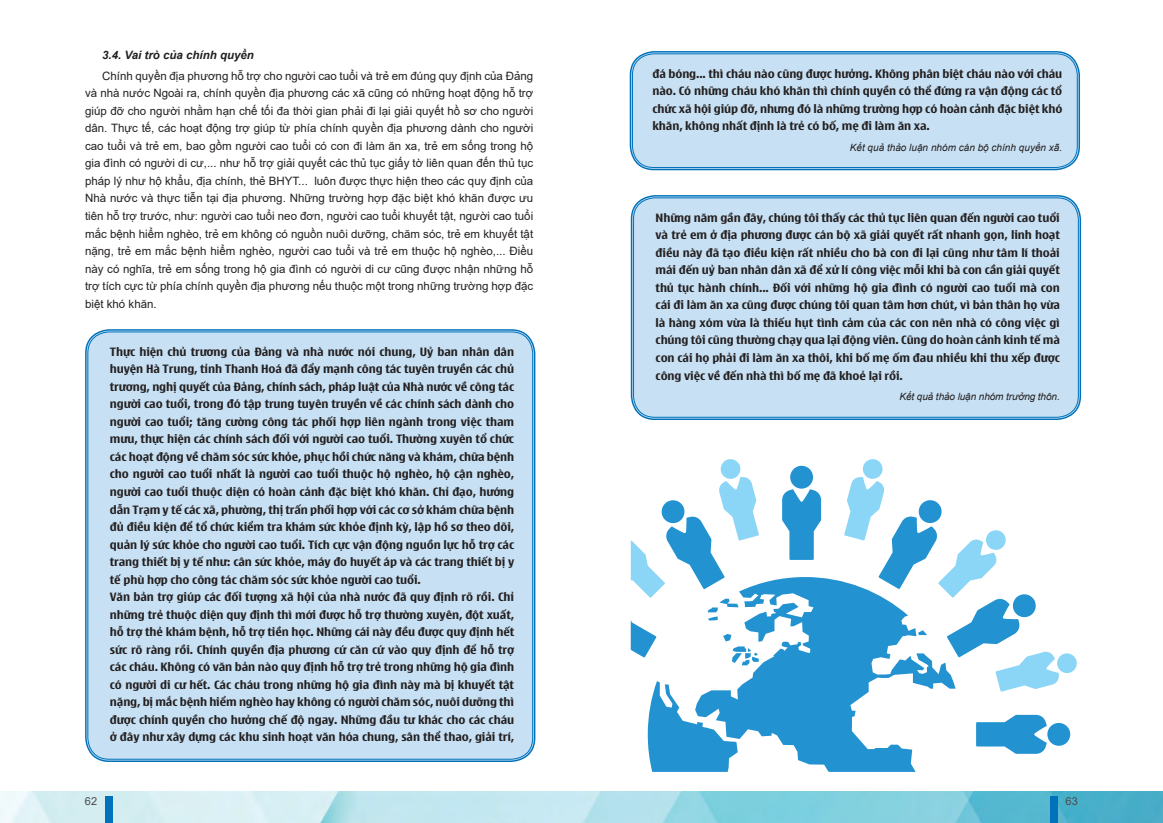
<style>
.page{position:relative;width:1163px;height:823px;background:#fff}
.page>*{position:absolute;margin:0;border:0;box-sizing:border-box;transform-origin:0 0}
.t1{font:700 11.5px/17.5px "UTM Nokia Standard";letter-spacing:-.01em;color:#231f20;text-align:justify}
.t2{font:11.5px/17.5px "Arial";color:#231f20;text-align:justify}
.t3{font:italic 700 11.5px "Arial";color:#231f20}
.t4{font:11px "Arial";color:#4b4c4d}
.t5{font:italic 10px "Arial";color:#231f20}
</style>
<div class="page">
<img style="left:0;top:791px;width:1162px;height:31px">
<div style="left:1049px;top:796px;width:8px;height:26px;background:#0072bc"></div>
<div style="left:105px;top:796px;width:8px;height:26px;background:#0072bc"></div>
<div style="left:87px;top:330px;width:447px;height:430px;background:#c7e0f3;border-radius:23px"></div>
<div style="left:632px;top:196px;width:447px;height:222px;background:#c7e0f3;border-radius:23px"></div>
<div style="left:630px;top:195px;width:450px;height:225px;border:2px solid #0072bc;border-radius:23px"></div>
<div style="left:633px;top:197px;width:445px;height:220px;border:1px solid #0072bc;border-radius:21px"></div>
<div style="left:631px;top:53px;width:447px;height:116px;background:#c7e0f3;border-radius:23px"></div>
<div style="left:629px;top:51px;width:450px;height:119px;border:2px solid #0072bc;border-radius:23px"></div>
<div style="left:632px;top:54px;width:445px;height:114px;border:1px solid #0072bc;border-radius:21px"></div>
<svg style="left:647px;top:577px;width:268px;height:194px;fill:#2292d1"></svg>
<svg style="left:782px;top:465px;width:39px;height:94px"></svg>
<svg style="left:630px;top:619px;width:26px;height:38px"></svg>
<svg style="left:976px;top:714px;width:94px;height:39px"></svg>
<svg style="left:630px;top:459px;width:129px;height:138px"></svg>
<svg style="left:844px;top:459px;width:233px;height:232px"></svg>
<p class="t3" style="left:102px;top:48px;width:153px">3.4. Vai trò của chính quyền</p>
<p class="t2" style="left:85px;top:67px;width:449px;text-indent:17px">Chính quyền địa phương hỗ trợ cho người cao tuổi và trẻ em đúng quy định của Đảng và nhà nước Ngoài ra, chính quyền địa phương các xã cũng có những hoạt động hỗ trợ giúp đỡ cho người nhằm hạn chế tối đa thời gian phải đi lại giải quyết hồ sơ cho người dân. Thực tế, các hoạt động trợ giúp từ phía chính quyền địa phương dành cho người cao tuổi và trẻ em, bao gồm người cao tuổi có con đi làm ăn xa, trẻ em sống trong hộ gia đình có người di cư,... như hỗ trợ giải quyết các thủ tục giấy tờ liên quan đến thủ tục pháp lý như hộ khẩu, địa chính, thẻ BHYT... luôn được thực hiện theo các quy định của Nhà nước và thực tiễn tại địa phương. Những trường hợp đặc biệt khó khăn được ưu tiên hỗ trợ trước, như: người cao tuổi neo đơn, người cao tuổi khuyết tật, người cao tuổi mắc bệnh hiểm nghèo, trẻ em không có nguồn nuôi dưỡng, chăm sóc, trẻ em khuyết tật nặng, trẻ em mắc bệnh hiểm nghèo, người cao tuổi và trẻ em thuộc hộ nghèo,... Điều này có nghĩa, trẻ em sống trong hộ gia đình có người di cư cũng được nhận những hỗ trợ tích cực từ phía chính quyền địa phương nếu thuộc một trong những trường hợp đặc biệt khó khăn.</p>
<p class="t1" style="left:110px;top:342px;width:406px;text-align:left">Thực hiện chủ trương của Đảng và nhà nước nói chung, Uỷ ban nhân dân huyện Hà Trung, tỉnh Thanh Hoá đã đẩy mạnh công tác tuyên truyền các chủ trương, nghị quyết của Đảng, chính sách, pháp luật của Nhà nước về công tác người cao tuổi, trong đó tập trung tuyên truyền về các chính sách dành cho người cao tuổi; tăng cường công tác phối hợp liên ngành trong việc tham mưu, thực hiện các chính sách đối với người cao tuổi. Thường xuyên tổ chức các hoạt động về chăm sóc sức khỏe, phục hồi chức năng và khám, chữa bệnh cho người cao tuổi nhất là người cao tuổi thuộc hộ nghèo, hộ cận nghèo, người cao tuổi thuộc diện có hoàn cảnh đặc biệt khó khăn. Chỉ đạo, hướng dẫn Trạm y tế các xã, phường, thị trấn phối hợp với các cơ sở khám chữa bệnh đủ điều kiện để tổ chức kiểm tra khám sức khỏe định kỳ, lập hồ sơ theo dõi, quản lý sức khỏe cho người cao tuổi. Tích cực vận động nguồn lực hỗ trợ các trang thiết bị y tế như: cân sức khỏe, máy đo huyết áp và các trang thiết bị y tế phù hợp cho công tác chăm sóc sức khỏe người cao tuổi.<br>Văn bản trợ giúp các đối tượng xã hội của nhà nước đã quy định rõ rồi. Chỉ những trẻ thuộc diện quy định thì mới được hỗ trợ thường xuyên, đột xuất, hỗ trợ thẻ khám bệnh, hỗ trợ tiền học. Những cái này đều được quy định hết sức rõ ràng rồi. Chính quyền địa phương cứ căn cứ vào quy định để hỗ trợ các cháu. Không có văn bản nào quy định hỗ trợ trẻ trong những hộ gia đình có người di cư hết. Các cháu trong những hộ gia đình này mà bị khuyết tật nặng, bị mắc bệnh hiểm nghèo hay không có người chăm sóc, nuôi dưỡng thì được chính quyền cho hưởng chế độ ngay. Những đầu tư khác cho các cháu ở đây như xây dựng các khu sinh hoạt văn hóa chung, sân thể thao, giải trí,</p>
<p class="t1" style="left:652px;top:64px;width:411px">đá bóng... thì cháu nào cũng được hưởng. Không phân biệt cháu nào với cháu nào. Có những cháu khó khăn thì chính quyền có thể đứng ra vận động các tổ chức xã hội giúp đỡ, nhưng đó là những trường hợp có hoàn cảnh đặc biệt khó khăn, không nhất định là trẻ có bố, mẹ đi làm ăn xa.</p>
<p class="t5" style="left:849px;top:141px;width:214px">Kết quả thảo luận nhóm cán bộ chính quyền xã.</p>
<p class="t1" style="left:655px;top:208px;width:406px">Những năm gần đây, chúng tôi thấy các thủ tục liên quan đến người cao tuổi và trẻ em ở địa phương được cán bộ xã giải quyết rất nhanh gọn, linh hoạt điều này đã tạo điều kiện rất nhiều cho bà con đi lại cũng như tâm lí thoải mái đến uỷ ban nhân dân xã để xử lí công việc mỗi khi bà con cần giải quyết thủ tục hành chính... Đối với những hộ gia đình có người cao tuổi mà con cái đi làm ăn xa cũng được chúng tôi quan tâm hơn chút, vì bản thân họ vừa là hàng xóm vừa là thiếu hụt tình cảm của các con nên nhà có công việc gì chúng tôi cũng thường chạy qua lại động viên. Cũng do hoàn cảnh kinh tế mà con cái họ phải đi làm ăn xa thôi, khi bố mẹ ốm đau nhiều khi thu xếp được công việc về đến nhà thì bố mẹ đã khoẻ lại rồi.</p>
<p class="t5" style="left:899px;top:390px;width:162px">Kết quả thảo luận nhóm trưởng thôn.</p>
<p class="t4" style="left:85px;top:792px;width:14px">62</p>
<p class="t4" style="left:1065px;top:792px;width:14px">63</p>
</div>
